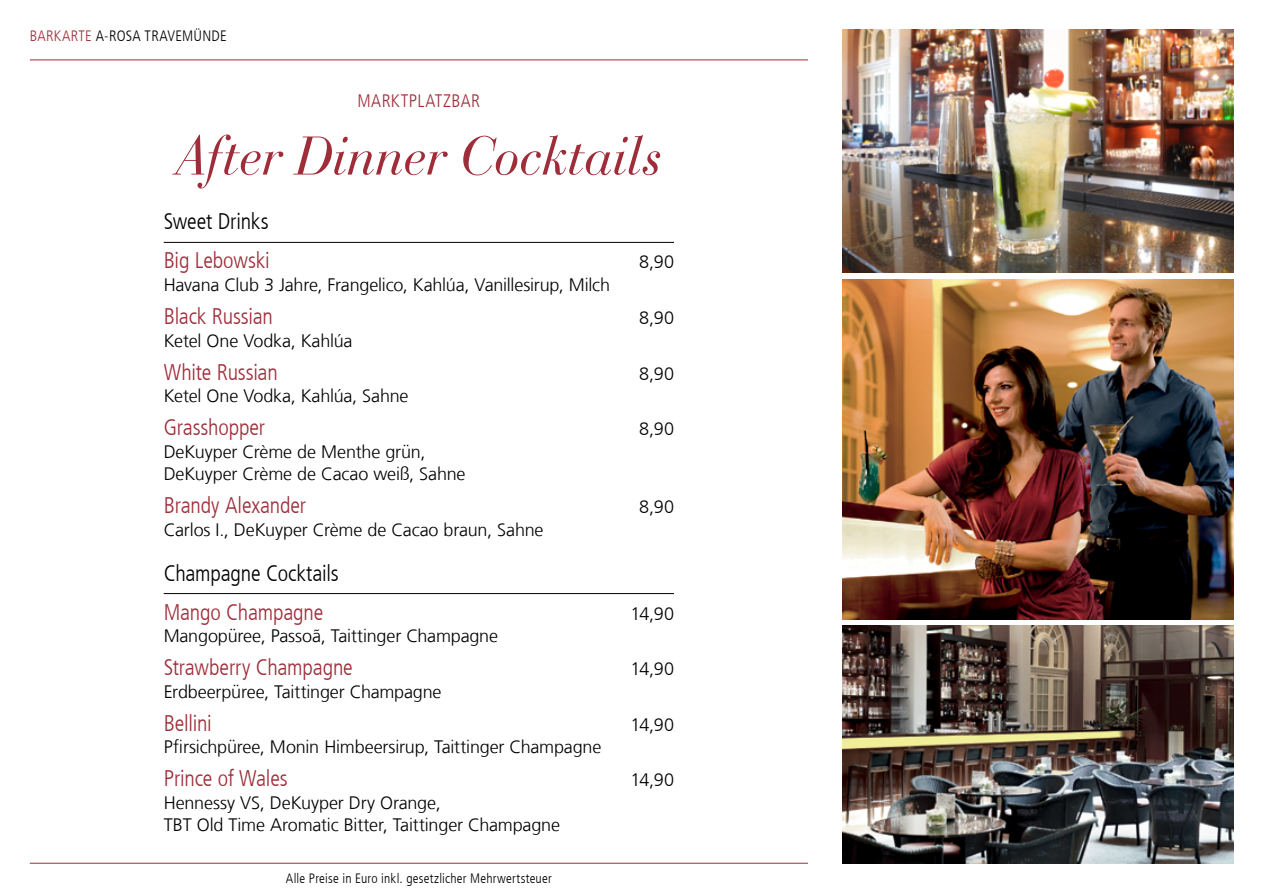
<style>
.page{position:relative;width:1263px;height:893px;background:#fff}
.page>*{position:absolute;margin:0;border:0;box-sizing:border-box;transform-origin:0 0}
.t1{font:italic 54px "Bauer Bodoni LT";letter-spacing:-.01em;color:#9e2d39}
.t2{font:300 condensed 22.5px "Frutiger LT Com";letter-spacing:-.01em;color:#9e2d39}
.t3{font:300 condensed 22.5px "Frutiger LT Com";letter-spacing:-.005em;color:#000}
.t4{font:300 18px "Frutiger LT Com";letter-spacing:-.01em;color:#000}
.t5{font:300 condensed 18px "Frutiger LT Com";letter-spacing:.025em;color:#9e2d39}
.t6{font:300 condensed 15px "Frutiger LT Com";letter-spacing:.015em;color:#000}
.t7{font:300 condensed 13.5px "Frutiger LT Com";letter-spacing:.015em;color:#000}
.s1{color:#9e2d39}
</style>
<div class="page">
<hr style="left:30px;top:863px;width:778px;height:1px;background:#9e2d39">
<hr style="left:30px;top:60px;width:778px;height:1px;background:#9e2d39">
<hr style="left:164px;top:242px;width:510px;height:1px;background:#000">
<img style="left:842px;top:30px;width:391px;height:242px">
<img style="left:842px;top:625px;width:391px;height:238px">
<img style="left:842px;top:279px;width:391px;height:340px">
<hr style="left:164px;top:593px;width:510px;height:1px;background:#000">
<p class="t6" style="left:30px;top:27px;width:198px"><span class="s1">BARKARTE</span> A-ROSA TRAVEMÜNDE</p>
<p class="t5" style="left:358px;top:90px;width:124px">MARKTPLATZBAR</p>
<p class="t1" style="left:176px;top:124px;width:488px">After Dinner Cocktails</p>
<p class="t3" style="left:164px;top:208px;width:107px">Sweet Drinks</p>
<p class="t2" style="left:164px;top:247px;width:108px">Big Lebowski</p>
<p class="t4" style="left:639px;top:251px;width:36px">8,90</p>
<p class="t4" style="left:164px;top:274px;width:448px">Havana Club 3 Jahre, Frangelico, Kahlúa, Vanillesirup, Milch</p>
<p class="t2" style="left:164px;top:302px;width:111px">Black Russian</p>
<p class="t4" style="left:639px;top:307px;width:36px">8,90</p>
<p class="t4" style="left:164px;top:329px;width:190px">Ketel One Vodka, Kahlúa</p>
<p class="t2" style="left:164px;top:358px;width:116px">White Russian</p>
<p class="t4" style="left:639px;top:362px;width:36px">8,90</p>
<p class="t4" style="left:164px;top:385px;width:246px">Ketel One Vodka, Kahlúa, Sahne</p>
<p class="t2" style="left:164px;top:413px;width:103px">Grasshopper</p>
<p class="t4" style="left:639px;top:418px;width:36px">8,90</p>
<p class="t4" style="left:164px;top:440px;width:263px">DeKuyper Crème de Menthe grün,</p>
<p class="t4" style="left:164px;top:463px;width:303px">DeKuyper Crème de Cacao weiß, Sahne</p>
<p class="t2" style="left:164px;top:491px;width:144px">Brandy Alexander</p>
<p class="t4" style="left:639px;top:496px;width:36px">8,90</p>
<p class="t4" style="left:164px;top:518px;width:381px">Carlos I., DeKuyper Crème de Cacao braun, Sahne</p>
<p class="t3" style="left:164px;top:559px;width:176px">Champagne Cocktails</p>
<p class="t2" style="left:164px;top:598px;width:161px">Mango Champagne</p>
<p class="t4" style="left:631px;top:602px;width:45px">14,90</p>
<p class="t4" style="left:164px;top:625px;width:336px">Mangopüree, Passoã, Taittinger Champagne</p>
<p class="t2" style="left:164px;top:653px;width:191px">Strawberry Champagne</p>
<p class="t4" style="left:631px;top:658px;width:45px">14,90</p>
<p class="t4" style="left:164px;top:680px;width:279px">Erdbeerpüree, Taittinger Champagne</p>
<p class="t2" style="left:164px;top:709px;width:49px">Bellini</p>
<p class="t4" style="left:631px;top:713px;width:45px">14,90</p>
<p class="t4" style="left:164px;top:736px;width:439px">Pfirsichpüree, Monin Himbeersirup, Taittinger Champagne</p>
<p class="t2" style="left:164px;top:764px;width:126px">Prince of Wales</p>
<p class="t4" style="left:631px;top:769px;width:45px">14,90</p>
<p class="t4" style="left:164px;top:791px;width:278px">Hennessy VS, DeKuyper Dry Orange,</p>
<p class="t4" style="left:164px;top:814px;width:398px">TBT Old Time Aromatic Bitter, Taittinger Champagne</p>
<p class="t7" style="left:286px;top:870px;width:267px">Alle Preise in Euro inkl. gesetzlicher Mehrwertsteuer</p>
</div>
